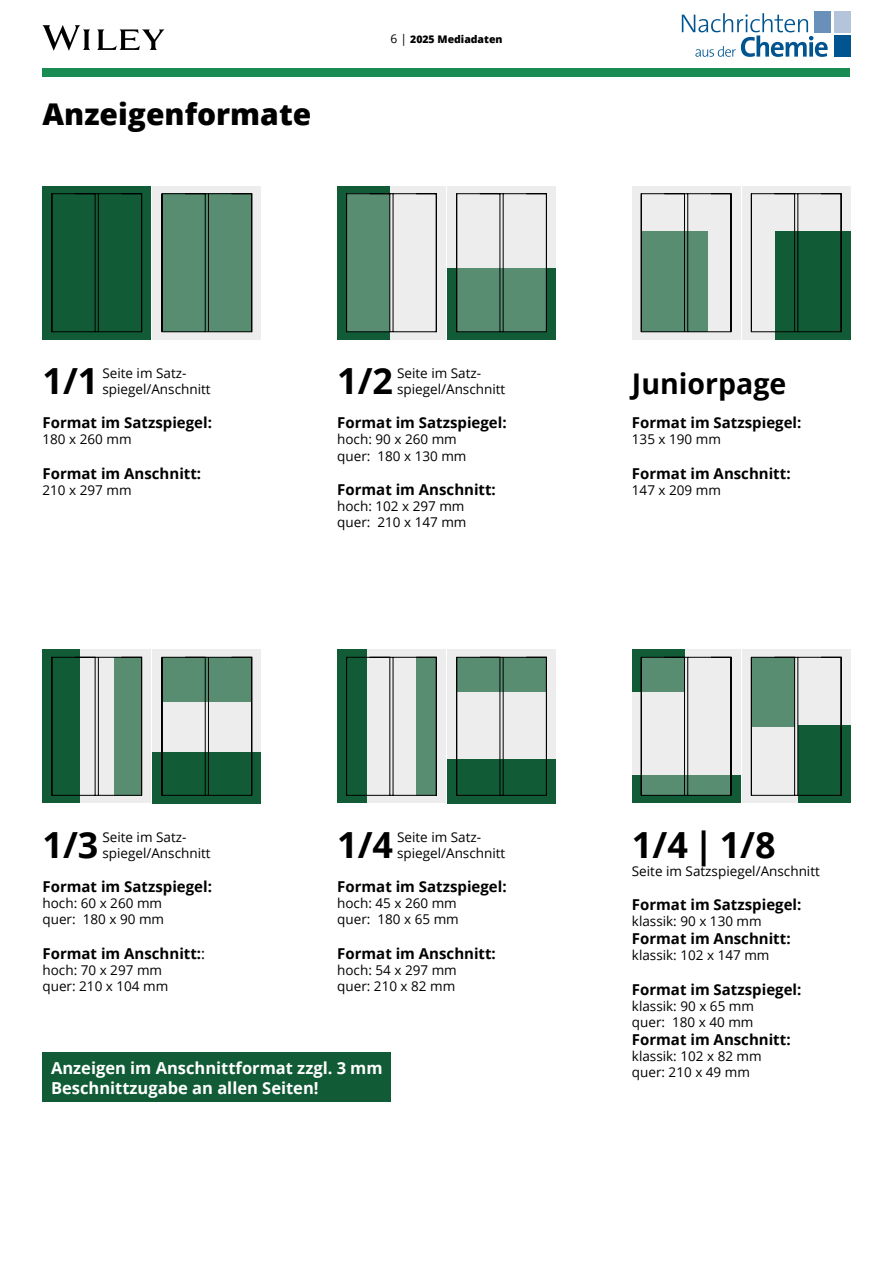
<style>
.page{position:relative;width:893px;height:1263px;background:#fff}
.page>*{position:absolute;margin:0;border:0;box-sizing:border-box;transform-origin:0 0}
.t1{font:700 36px "Open Sans";color:#000}
.t2{font:800 30px "Open Sans";color:#000}
.t3{font:700 28.5px "Open Sans";color:#000}
.t4{font:700 16.5px/19.8px "Open Sans";color:#fff}
.t5{font:700 15px "Open Sans";color:#000}
.t6{font:13.5px/16.2px "Open Sans";color:#000}
.t7{font:800 10.5px "Open Sans";color:#000}
.s1{font-weight:400;font-size:12px}
.s2{font-weight:400}
</style>
<div class="page">
<svg style="left:682px;top:13px;width:146px;height:44px"></svg>
<div style="left:815px;top:11px;width:16px;height:21px;background:#6a8fb9"></div>
<div style="left:834px;top:11px;width:16px;height:21px;background:#b3c4db"></div>
<div style="left:834px;top:35px;width:16px;height:22px;background:#00548f"></div>
<div style="left:43px;top:68px;width:807px;height:9px;background:#198c53"></div>
<svg style="left:43px;top:25px;width:121px;height:26px"></svg>
<div style="left:43px;top:649px;width:108px;height:154px;background:#ededed"></div>
<div style="left:43px;top:649px;width:37px;height:154px;background:#115c36"></div>
<div style="left:153px;top:649px;width:108px;height:154px;background:#ededed"></div>
<div style="left:153px;top:752px;width:108px;height:51px;background:#115c36"></div>
<div style="left:337px;top:649px;width:109px;height:154px;background:#ededed"></div>
<div style="left:337px;top:649px;width:30px;height:154px;background:#115c36"></div>
<div style="left:447px;top:649px;width:109px;height:154px;background:#ededed"></div>
<div style="left:447px;top:759px;width:109px;height:44px;background:#115c36"></div>
<div style="left:742px;top:649px;width:108px;height:154px;background:#ededed"></div>
<div style="left:632px;top:649px;width:108px;height:154px;background:#ededed"></div>
<div style="left:798px;top:725px;width:52px;height:78px;background:#115c36"></div>
<div style="left:632px;top:775px;width:108px;height:28px;background:#115c36"></div>
<div style="left:632px;top:649px;width:52px;height:43px;background:#115c36"></div>
<div style="left:153px;top:186px;width:108px;height:154px;background:#ededed"></div>
<div style="left:43px;top:186px;width:108px;height:154px;background:#115c36"></div>
<svg style="left:51px;top:193px;width:201px;height:139px"></svg>
<div style="left:447px;top:186px;width:109px;height:154px;background:#ededed"></div>
<div style="left:337px;top:186px;width:109px;height:154px;background:#ededed"></div>
<div style="left:447px;top:268px;width:109px;height:72px;background:#115c36"></div>
<div style="left:337px;top:186px;width:53px;height:154px;background:#115c36"></div>
<div style="left:742px;top:186px;width:108px;height:154px;background:#ededed"></div>
<div style="left:632px;top:186px;width:108px;height:154px;background:#ededed"></div>
<div style="left:775px;top:231px;width:75px;height:109px;background:#115c36"></div>
<div style="left:43px;top:1052px;width:348px;height:50px;background:#115c36"></div>
<svg style="left:346px;top:193px;width:201px;height:139px"></svg>
<svg style="left:51px;top:657px;width:201px;height:139px"></svg>
<svg style="left:346px;top:657px;width:201px;height:139px"></svg>
<svg style="left:641px;top:657px;width:200px;height:139px"></svg>
<svg style="left:641px;top:193px;width:200px;height:139px"></svg>
<h2 class="t2" style="left:43px;top:91px;width:270px">Anzeigenformate</h2>
<p class="t7" style="left:390px;top:31px;width:114px"><span class="s1">6 |</span> 2025 Mediadaten</p>
<h1 class="t1" style="left:43px;top:355px;width:57px">1/1</h1>
<p class="t6" style="left:102px;top:364px;width:110px">Seite im Satz&shy;spiegel/Anschnitt</p>
<p class="t5" style="left:43px;top:412px;width:171px">Format im Satzspiegel:</p>
<p class="t6" style="left:43px;top:431px;width:91px">180 x 260 mm</p>
<p class="t5" style="left:43px;top:463px;width:160px">Format im Anschnitt:</p>
<p class="t6" style="left:43px;top:481px;width:91px">210 x 297 mm</p>
<h1 class="t1" style="left:337px;top:355px;width:57px">1/2</h1>
<p class="t6" style="left:397px;top:364px;width:110px">Seite im Satz&shy;spiegel/Anschnitt</p>
<p class="t5" style="left:337px;top:412px;width:171px">Format im Satzspiegel:</p>
<p class="t6" style="left:337px;top:431px;width:131px">hoch: 90 x 260 mm quer: 180 x 130 mm</p>
<p class="t5" style="left:337px;top:479px;width:160px">Format im Anschnitt:</p>
<p class="t6" style="left:337px;top:498px;width:131px">hoch: 102 x 297 mm quer: 210 x 147 mm</p>
<h1 class="t1" style="left:43px;top:819px;width:57px">1/3</h1>
<p class="t6" style="left:102px;top:828px;width:110px">Seite im Satz&shy;spiegel/Anschnitt</p>
<p class="t5" style="left:43px;top:876px;width:171px">Format im Satzspiegel:</p>
<p class="t6" style="left:43px;top:895px;width:123px">hoch: 60 x 260 mm quer: 180 x 90 mm</p>
<p class="t5" style="left:43px;top:942px;width:164px">Format im Anschnitt:<span class="s2">:</span></p>
<p class="t6" style="left:43px;top:961px;width:127px">hoch: 70 x 297 mm quer: 210 x 104 mm</p>
<h1 class="t1" style="left:337px;top:819px;width:57px">1/4</h1>
<p class="t6" style="left:397px;top:828px;width:110px">Seite im Satz&shy;spiegel/Anschnitt</p>
<p class="t5" style="left:337px;top:876px;width:171px">Format im Satzspiegel:</p>
<p class="t6" style="left:337px;top:895px;width:123px">hoch: 45 x 260 mm quer: 180 x 65 mm</p>
<p class="t5" style="left:337px;top:942px;width:160px">Format im Anschnitt:</p>
<p class="t6" style="left:337px;top:961px;width:121px">hoch: 54 x 297 mm quer: 210 x 82 mm</p>
<p class="t4" style="left:51px;top:1057px;width:333px">Anzeigen im Anschnittformat zzgl. 3 mm<br>Beschnittzugabe an allen Seiten!</p>
<h3 class="t3" style="left:632px;top:363px;width:156px">Juniorpage</h3>
<p class="t5" style="left:632px;top:412px;width:171px">Format im Satzspiegel:</p>
<p class="t6" style="left:632px;top:431px;width:91px">135 x 190 mm</p>
<p class="t5" style="left:632px;top:463px;width:160px">Format im Anschnitt:</p>
<p class="t6" style="left:632px;top:481px;width:91px">147 x 209 mm</p>
<h1 class="t1" style="left:632px;top:819px;width:145px">1/4 | 1/8</h1>
<p class="t6" style="left:632px;top:862px;width:190px">Seite im Satzspiegel/Anschnitt</p>
<p class="t5" style="left:632px;top:894px;width:171px">Format im Satzspiegel:</p>
<p class="t6" style="left:632px;top:913px;width:131px">klassik: 90 x 130 mm</p>
<p class="t5" style="left:632px;top:928px;width:160px">Format im Anschnitt:</p>
<p class="t6" style="left:632px;top:947px;width:139px">klassik: 102 x 147 mm</p>
<p class="t5" style="left:632px;top:978px;width:171px">Format im Satzspiegel:</p>
<p class="t6" style="left:632px;top:997px;width:124px">klassik: 90 x 65 mm quer: 180 x 40 mm</p>
<p class="t5" style="left:632px;top:1029px;width:160px">Format im Anschnitt:</p>
<p class="t6" style="left:632px;top:1048px;width:131px">klassik: 102 x 82 mm quer: 210 x 49 mm</p>
</div>
